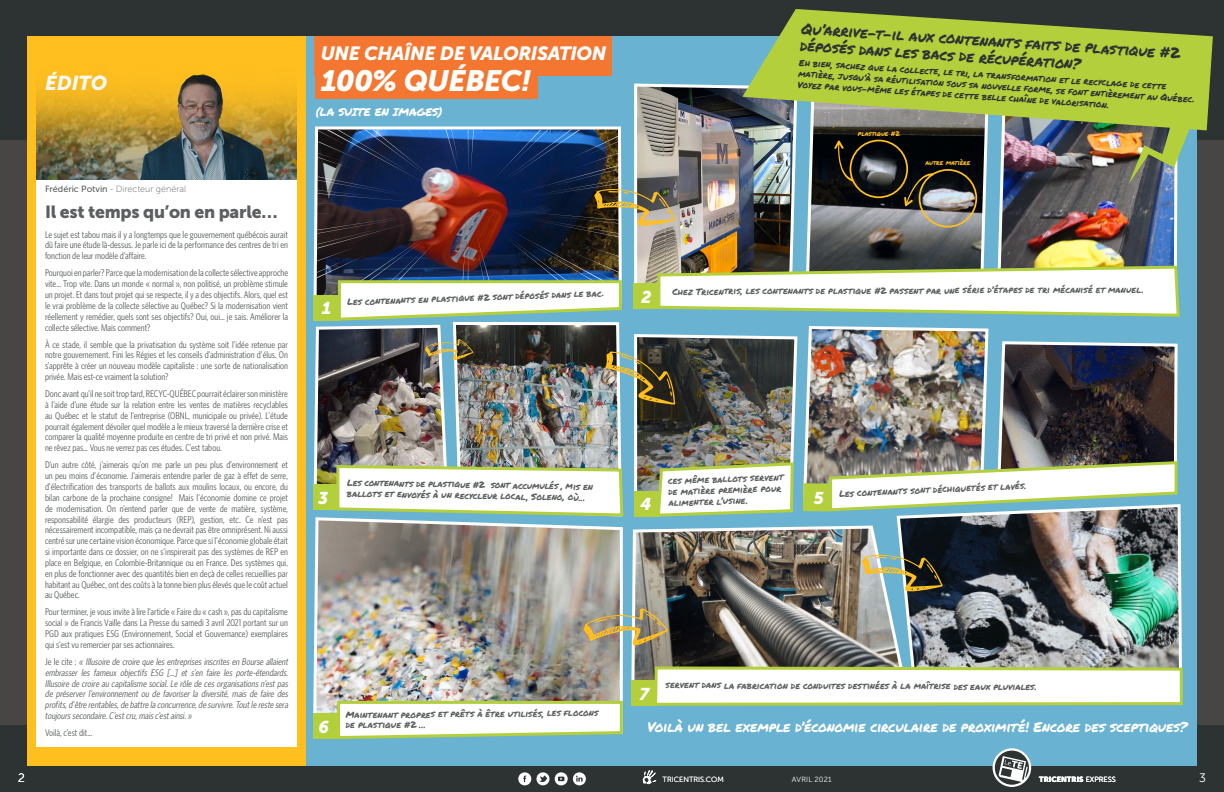
<style>
.page{position:relative;width:1224px;height:792px;background:#fff}
.page>*{position:absolute;margin:0;border:0;box-sizing:border-box;transform-origin:0 0}
.t1{font:italic 29.3px "Museo Sans 900";letter-spacing:-.02em;color:#fff}
.t2{font:italic 20px "Museo Sans 900";color:#fff}
.t3{font:italic 19px "Museo Sans 900";letter-spacing:-.02em;color:#fff}
.t4{font:17.5px "Museo Sans 900";letter-spacing:-.015em;color:#5b5f60}
.t5{font:italic 17px "Museo Sans 900";color:#fff}
.t6{font:15px/17.2px "Permanent Marker";color:#2d3333}
.t7{font:13.9px "Permanent Marker";letter-spacing:-.01em;color:#fff}
.t8{font:12px "Museo Sans 100";color:#fff}
.t9{font:11px "Permanent Marker";letter-spacing:-.01em;color:#fff}
.t10{font:condensed 9.8px/10.9px "Whitney HTF";color:#5b5f60;text-align:justify}
.t11{font:italic condensed 9.8px/10.9px "Whitney HTF";color:#5b5f60;text-align:justify}
.t12{font:9px/11px "Permanent Marker";letter-spacing:.015em;color:#5b5f60}
.t13{font:9px/11px "Permanent Marker";color:#2d3333}
.t14{font:9px "Museo Sans 100";color:#5b5f60}
.t15{font:7.5px "Museo Sans 900";color:#fff}
.t16{font:7.5px "Museo Sans 300";color:#fff}
.t17{font:7.5px "Museo Sans 300";letter-spacing:.025em;color:#fff}
.t18{font:6.6px "Permanent Marker";color:#ffbf1f}
.s1{font-family:"Museo Sans 500"}
.s2{font-style:normal}
.s3{font-family:"Museo Sans 300"}
</style>
<div class="page">
<div style="left:0;top:139px;width:1224px;height:621px;background:#484545"></div>
<div style="left:0;top:0;width:1224px;height:140px;background:#2d3333"></div>
<div style="left:0;top:725px;width:1224px;height:67px;background:#2d3333"></div>
<svg style="left:643px;top:770px;width:13px;height:15px"></svg>
<svg style="left:518px;top:772px;width:68px;height:13px"></svg>
<div style="left:27px;top:36px;width:279px;height:729px;background:#ffbf1f"></div>
<div style="left:36px;top:179px;width:261px;height:568px;background:#fff"></div>
<img style="left:36px;top:74px;width:261px;height:105px">
<div style="left:612px;top:36px;width:585px;height:729px;background:#69b2d2"></div>
<div style="left:306px;top:36px;width:306px;height:729px;background:#69b2d2"></div>
<img style="left:631px;top:525px;width:264px;height:155px">
<img style="left:313px;top:518px;width:310px;height:195px">
<img style="left:895px;top:518px;width:287px;height:147px">
<svg style="left:751px;top:9px;width:462px;height:121px;fill:#b3cf3c"></svg>
<svg style="left:993px;top:748px;width:38px;height:39px"></svg>
<svg style="left:995px;top:751px;width:34px;height:34px"></svg>
<div style="left:313px;top:713px;width:26px;height:26px;background:#b3cf3c"></div>
<div style="left:631px;top:680px;width:26px;height:26px;background:#b3cf3c"></div>
<svg style="left:336px;top:699px;width:287px;height:40px;background:#e4edd6"></svg>
<svg style="left:653px;top:665px;width:530px;height:41px;background:#eaf0da"></svg>
<svg style="left:862px;top:555px;width:81px;height:36px"></svg>
<img style="left:313px;top:82px;width:881px;height:436px">
<div style="left:634px;top:491px;width:26px;height:25px;background:#b3cf3c"></div>
<svg style="left:583px;top:608px;width:85px;height:38px;background:#aaa180"></svg>
<div style="left:315px;top:70px;width:222px;height:28px;background:#f37730"></div>
<div style="left:315px;top:36px;width:297px;height:40px;background:#f37730"></div>
<h2 class="t2" style="left:45px;top:72px;width:64px">ÉDITO</h2>
<p class="t14" style="left:45px;top:184px;width:143px"><span class="s1">Frédéric Potvin</span> - Directeur général</p>
<h3 class="t4" style="left:45px;top:202px;width:234px">Il est temps qu’on en parle…</h3>
<p class="t10" style="left:45px;top:229px;width:245px">Le sujet est tabou mais il y a longtemps que le gouvernement québécois aurait dû faire une étude là-dessus. Je parle ici de la performance des centres de tri en fonction de leur modèle d’affaire.</p>
<p class="t10" style="left:45px;top:267px;width:245px">Pourquoi en parler? Parce que la modernisation de la collecte sélective approche vite… Trop vite. Dans un monde « normal », non politisé, un problème stimule un projet. Et dans tout projet qui se respecte, il y a des objectifs. Alors, quel est le vrai problème de la collecte sélective au Québec? Si la modernisation vient réellement y remédier, quels sont ses objectifs? Oui, oui… je sais. Améliorer la collecte sélective. Mais comment?</p>
<p class="t10" style="left:45px;top:339px;width:245px">À ce stade, il semble que la privatisation du système soit l’idée retenue par notre gouvernement. Fini les Régies et les conseils d’administration d’élus. On s’apprête à créer un nouveau modèle capitaliste : une sorte de nationalisation privée. Mais est-ce vraiment la solution?</p>
<p class="t10" style="left:45px;top:388px;width:245px">Donc avant qu’il ne soit trop tard, RECYC-QUÉBEC pourrait éclairer son ministère à l’aide d’une étude sur la relation entre les ventes de matières recyclables au Québec et le statut de l’entreprise (OBNL, municipale ou privée). L’étude pourrait également dévoiler quel modèle a le mieux traversé la dernière crise et comparer la qualité moyenne produite en centre de tri privé et non privé. Mais ne rêvez pas… Vous ne verrez pas ces études. C’est tabou.</p>
<p class="t10" style="left:45px;top:459px;width:245px">D’un autre côté, j’aimerais qu’on me parle un peu plus d’environnement et un peu moins d’économie. J’aimerais entendre parler de gaz à effet de serre, d’électrification des transports de ballots aux moulins locaux, ou encore, du bilan carbone de la prochaine consigne! Mais l’économie domine ce projet de modernisation. On n’entend parler que de vente de matière, système, responsabilité élargie des producteurs (REP), gestion, etc. Ce n’est pas nécessairement incompatible, mais ça ne devrait pas être omniprésent. Ni aussi centré sur une certaine vision économique. Parce que si l’économie globale était si importante dans ce dossier, on ne s’inspirerait pas des systèmes de REP en place en Belgique, en Colombie-Britannique ou en France. Des systèmes qui, en plus de fonctionner avec des quantités bien en deçà de celles recueillies par habitant au Québec, ont des coûts à la tonne bien plus élevés que le coût actuel au Québec.</p>
<p class="t10" style="left:45px;top:607px;width:244px">Pour terminer, je vous invite à lire l’article « Faire du « cash », pas du capitalisme social » de Francis Vaille dans La Presse du samedi 3 avril 2021 portant sur un PGD aux pratiques ESG (Environnement, Social et Gouvernance) exemplaires qui s’est vu remercier par ses actionnaires.</p>
<p class="t11" style="left:45px;top:656px;width:246px"><span class="s2">J e l e c i t e :</span> « Illusoire de croire que lesentreprisesinscritesen Bourse allaient embrasser les fameux objectifs ESG […] et s’en faire les porte-étendards.<br>Illusoire de croire au capitalisme social.Le rôle de cesorganisationsn’estpas de préserver l’environnement ou de favoriser la diversité, mais de faire des profits,d’être rentables,de battre laconcurrence,de survivre.Toutle reste sera toujourssecondaire.C’estcru,maisc’estainsi.»</p>
<p class="t10" style="left:45px;top:727px;width:49px">Voilà, c’est dit…</p>
<h3 class="t3" style="left:321px;top:42px;width:287px">UNE CHAÎNE DE VALORISATION</h3>
<h1 class="t1" style="left:321px;top:64px;width:212px">100% QUÉBEC!</h1>
<p class="t9" style="left:316px;top:104px;width:128px">(LA SUITE EN IMAGES)</p>
<h3 class="t6" style="left:802px;top:19px;width:381px;rotate:4deg">Qu’arrive-t-il aux contenants faits de plastique #2 déposés dans les bacs de récupération?</h3>
<p class="t13" style="left:800px;top:56px;width:399px;rotate:4deg">Eh bien, sachez que la collecte, le tri, la transformation et le recyclage de cette matière, jusqu’à sa réutilisation sous sa nouvelle forme, se font entièrement au Québec.<br>Voyez par vous-même les étapes de cette belle chaîne de valorisation.</p>
<p class="t18" style="left:858px;top:128px;width:43px">plastique #2</p>
<p class="t18" style="left:926px;top:158px;width:46px">autre matière</p>
<h3 class="t5" style="left:322px;top:299px;width:11px">1</h3>
<p class="t12" style="left:347px;top:296px;width:258px;rotate:-2deg">Les contenants en plastique #2 sont déposés dans le bac.</p>
<p class="t12" style="left:672px;top:285px;width:473px">Chez Tricentris, les contenants de plastique #2 passent par une série d’étapes de tri mécanisé et manuel.</p>
<h3 class="t5" style="left:641px;top:287px;width:12px">2</h3>
<h3 class="t5" style="left:318px;top:488px;width:12px">3</h3>
<p class="t12" style="left:347px;top:477px;width:247px;rotate:1deg">Les contenants de plastique #2 sont accumulés , mis en ballots et envoyés à un recycleur local, Soleno, où...</p>
<h3 class="t5" style="left:641px;top:494px;width:12px">4</h3>
<p class="t12" style="left:668px;top:475px;width:117px;rotate:-2deg">ces même ballots servent de matière première pour alimenter l’usine.</p>
<h3 class="t5" style="left:814px;top:488px;width:12px">5</h3>
<p class="t12" style="left:839px;top:489px;width:189px;rotate:-3deg">Les contenants sont déchiquetés et lavés.</p>
<h3 class="t5" style="left:318px;top:717px;width:12px">6</h3>
<h3 class="t5" style="left:640px;top:684px;width:11px">7</h3>
<p class="t12" style="left:666px;top:680px;width:373px">servent dans la fabrication de conduites destinées à la maîtrise des eaux pluviales.</p>
<p class="t12" style="left:346px;top:708px;width:254px">Maintenant propres et prêts à être utilisés, les flocons de plastique #2 ...</p>
<h3 class="t7" style="left:647px;top:717px;width:542px">Voilà un bel exemple d’économie circulaire de proximité! Encore des sceptiques?</h3>
<p class="t8" style="left:18px;top:772px;width:8px">2</p>
<p class="t16" style="left:663px;top:775px;width:63px">TRICENTRIS.COM</p>
<p class="t17" style="left:792px;top:775px;width:41px">AVRIL 2021</p>
<p class="t15" style="left:1039px;top:775px;width:78px">TRICENTRIS <span class="s3">EXPRESS</span></p>
<p class="t8" style="left:1199px;top:772px;width:8px">3</p>
</div>
